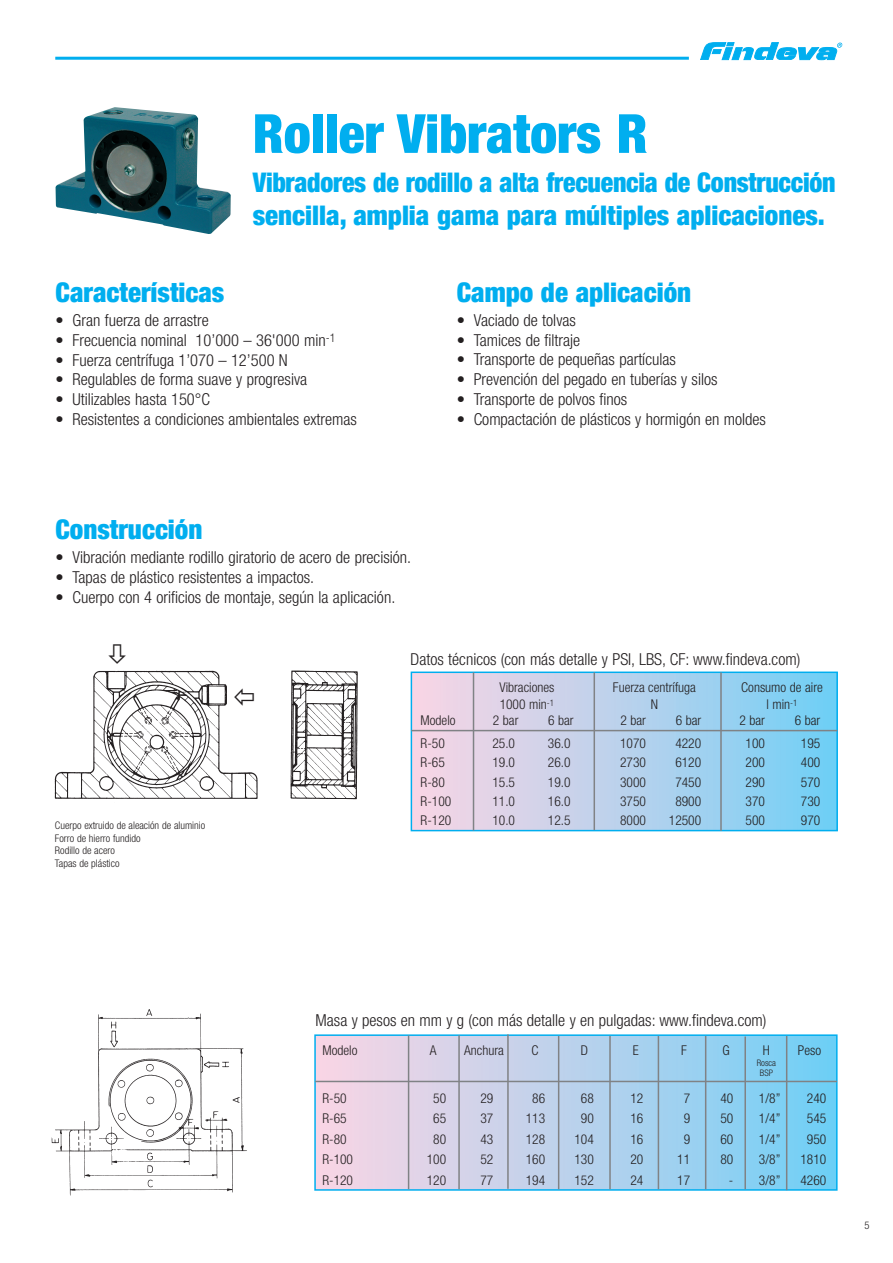
<style>
.page{position:relative;width:893px;height:1263px;background:#fff}
.page>*{position:absolute;margin:0;border:0;box-sizing:border-box;transform-origin:0 0}
.t1{font:900 condensed 54px "Helvetica Neue";color:#00aeef}
.t2{font:900 condensed 27px/32.4px "Helvetica Neue";color:#00aeef;scale:.96 1}
.t3{font:900 condensed 27px "Helvetica Neue";color:#00aeef}
.t4{font:300 condensed 16.5px "Helvetica Neue";color:#231f20}
.t5{font:300 condensed 13.5px "Helvetica Neue";color:#231f20}
.t6{font:300 condensed 10.5px/12.6px "Helvetica Neue";color:#231f20}
.t7{font:300 condensed 9px/10.5px "Helvetica Neue";color:#231f20;text-align:center}
</style>
<div class="page">
<hr style="left:55px;top:57px;width:634px;height:3px;background:#00aeef">
<svg style="left:701px;top:43px;width:141px;height:17px"></svg>
<img style="left:56px;top:107px;width:175px;height:127px">
<img style="left:52px;top:1009px;width:195px;height:187px">
<div style="left:411px;top:672px;width:426px;height:159px;background:linear-gradient(to right,#fcd4e4,#72cff5)"></div>
<div style="left:411px;top:671px;width:427px;height:160px;border:2px solid #00aeef"></div>
<hr style="left:411px;top:730px;width:426px;height:1px;background:#808285">
<hr style="left:473px;top:672px;width:1px;height:158px;background:#808285">
<hr style="left:594px;top:672px;width:1px;height:158px;background:#808285">
<hr style="left:720px;top:672px;width:2px;height:159px;background:#808285">
<div style="left:315px;top:1035px;width:522px;height:155px;background:linear-gradient(to right,#fcd4e4,#72cef4)"></div>
<div style="left:314px;top:1034px;width:524px;height:157px;border:2px solid #00aeef"></div>
<hr style="left:315px;top:1081px;width:522px;height:1px;background:#808285">
<hr style="left:408px;top:1035px;width:1px;height:154px;background:#808285">
<hr style="left:458px;top:1035px;width:2px;height:154px;background:#808285">
<hr style="left:507px;top:1034px;width:2px;height:155px;background:#808285">
<hr style="left:558px;top:1036px;width:1px;height:153px;background:#808285">
<hr style="left:609px;top:1036px;width:2px;height:153px;background:#808285">
<hr style="left:658px;top:1036px;width:1px;height:153px;background:#808285">
<hr style="left:705px;top:1036px;width:1px;height:153px;background:#808285">
<hr style="left:786px;top:1036px;width:1px;height:154px;background:#808285">
<hr style="left:744px;top:1036px;width:2px;height:153px;background:#808285">
<img style="left:54px;top:670px;width:304px;height:130px">
<svg style="left:234px;top:688px;width:20px;height:17px"></svg>
<h1 class="t1" style="left:253px;top:100px;width:396px">Roller Vibrators R</h1>
<h2 class="t2" style="left:253px;top:166px;width:609px">Vibradores de rodillo a alta frecuencia de Construcción sencilla, amplia gama para múltiples aplicaciones.</h2>
<h2 class="t3" style="left:56px;top:276px;width:170px">Características</h2>
<p class="t4" style="left:56px;top:311px;width:155px">• Gran fuerza de arrastre</p>
<p class="t4" style="left:56px;top:330px;width:281px">• Frecuencia nominal 10’000 – 36'000 min<sup>-1</sup></p>
<p class="t4" style="left:56px;top:350px;width:234px">• Fuerza centrífuga 1’070 – 12’500 N</p>
<p class="t4" style="left:56px;top:370px;width:253px">• Regulables de forma suave y progresiva</p>
<p class="t4" style="left:56px;top:390px;width:156px">• Utilizables hasta 150°C</p>
<p class="t4" style="left:56px;top:410px;width:303px">• Resistentes a condiciones ambientales extremas</p>
<h2 class="t3" style="left:55px;top:513px;width:149px">Construcción</h2>
<p class="t4" style="left:55px;top:548px;width:357px">• Vibración mediante rodillo giratorio de acero de precisión.</p>
<p class="t4" style="left:55px;top:567px;width:260px">• Tapas de plástico resistentes a impactos.</p>
<p class="t4" style="left:55px;top:587px;width:341px">• Cuerpo con 4 orificios de montaje, según la aplicación.</p>
<h2 class="t3" style="left:457px;top:276px;width:236px">Campo de aplicación</h2>
<p class="t4" style="left:457px;top:311px;width:121px">• Vaciado de tolvas</p>
<p class="t4" style="left:457px;top:330px;width:125px">• Tamices de filtraje</p>
<p class="t4" style="left:457px;top:350px;width:221px">• Transporte de pequeñas partículas</p>
<p class="t4" style="left:457px;top:370px;width:262px">• Prevención del pegado en tuberías y silos</p>
<p class="t4" style="left:457px;top:390px;width:172px">• Transporte de polvos finos</p>
<p class="t4" style="left:457px;top:410px;width:311px">• Compactación de plásticos y hormigón en moldes</p>
<p class="t4" style="left:411px;top:649px;width:391px">Datos técnicos (con más detalle y PSI, LBS, CF: www.findeva.com)</p>
<p class="t6" style="left:55px;top:819px;width:152px">Cuerpo extruido de aleación de aluminio<br>Forro de hierro fundido<br>Rodillo de acero<br>Tapas de plástico</p>
<p class="t5" style="left:499px;top:680px;width:56px">Vibraciones</p>
<p class="t5" style="left:613px;top:680px;width:85px">Fuerza centrífuga</p>
<p class="t5" style="left:741px;top:680px;width:83px">Consumo de aire</p>
<p class="t5" style="left:500px;top:696px;width:56px">1000 min<sup>-1</sup></p>
<p class="t5" style="left:651px;top:696px;width:9px">N</p>
<p class="t5" style="left:766px;top:696px;width:33px">l min<sup>-1</sup></p>
<p class="t5" style="left:421px;top:712px;width:36px">Modelo</p>
<p class="t5" style="left:493px;top:712px;width:27px">2 bar</p>
<p class="t5" style="left:548px;top:712px;width:27px">6 bar</p>
<p class="t5" style="left:620px;top:712px;width:27px">2 bar</p>
<p class="t5" style="left:676px;top:712px;width:27px">6 bar</p>
<p class="t5" style="left:739px;top:712px;width:27px">2 bar</p>
<p class="t5" style="left:795px;top:712px;width:27px">6 bar</p>
<p class="t5" style="left:421px;top:736px;width:26px">R-50</p>
<p class="t5" style="left:492px;top:736px;width:24px">25.0</p>
<p class="t5" style="left:548px;top:736px;width:24px">36.0</p>
<p class="t5" style="left:620px;top:736px;width:27px">1070</p>
<p class="t5" style="left:675px;top:736px;width:27px">4220</p>
<p class="t5" style="left:746px;top:736px;width:21px">100</p>
<p class="t5" style="left:801px;top:736px;width:21px">195</p>
<p class="t5" style="left:421px;top:755px;width:26px">R-65</p>
<p class="t5" style="left:492px;top:755px;width:24px">19.0</p>
<p class="t5" style="left:548px;top:755px;width:24px">26.0</p>
<p class="t5" style="left:620px;top:755px;width:27px">2730</p>
<p class="t5" style="left:675px;top:755px;width:27px">6120</p>
<p class="t5" style="left:746px;top:755px;width:21px">200</p>
<p class="t5" style="left:801px;top:755px;width:21px">400</p>
<p class="t5" style="left:421px;top:774px;width:26px">R-80</p>
<p class="t5" style="left:492px;top:774px;width:24px">15.5</p>
<p class="t5" style="left:548px;top:774px;width:24px">19.0</p>
<p class="t5" style="left:620px;top:774px;width:27px">3000</p>
<p class="t5" style="left:675px;top:774px;width:27px">7450</p>
<p class="t5" style="left:746px;top:774px;width:21px">290</p>
<p class="t5" style="left:801px;top:774px;width:21px">570</p>
<p class="t5" style="left:421px;top:793px;width:32px">R-100</p>
<p class="t5" style="left:492px;top:793px;width:24px">11.0</p>
<p class="t5" style="left:548px;top:793px;width:24px">16.0</p>
<p class="t5" style="left:620px;top:793px;width:27px">3750</p>
<p class="t5" style="left:675px;top:793px;width:27px">8900</p>
<p class="t5" style="left:746px;top:793px;width:21px">370</p>
<p class="t5" style="left:801px;top:793px;width:21px">730</p>
<p class="t5" style="left:421px;top:813px;width:32px">R-120</p>
<p class="t5" style="left:492px;top:813px;width:24px">10.0</p>
<p class="t5" style="left:548px;top:813px;width:24px">12.5</p>
<p class="t5" style="left:620px;top:813px;width:27px">8000</p>
<p class="t5" style="left:669px;top:813px;width:34px">12500</p>
<p class="t5" style="left:746px;top:813px;width:21px">500</p>
<p class="t5" style="left:801px;top:813px;width:21px">970</p>
<p class="t4" style="left:316px;top:1011px;width:452px">Masa y pesos en mm y g (con más detalle y en pulgadas: www.findeva.com)</p>
<p class="t5" style="left:322px;top:1043px;width:36px">Modelo</p>
<p class="t5" style="left:430px;top:1043px;width:8px">A</p>
<p class="t5" style="left:464px;top:1043px;width:41px">Anchura</p>
<p class="t5" style="left:531px;top:1043px;width:9px">C</p>
<p class="t5" style="left:581px;top:1043px;width:9px">D</p>
<p class="t5" style="left:633px;top:1043px;width:7px">E</p>
<p class="t5" style="left:681px;top:1043px;width:7px">F</p>
<p class="t5" style="left:722px;top:1043px;width:9px">G</p>
<p class="t5" style="left:763px;top:1043px;width:9px">H</p>
<p class="t5" style="left:798px;top:1043px;width:25px">Peso</p>
<p class="t7" style="left:757px;top:1057px;width:21px">Rosca<br>BSP</p>
<p class="t5" style="left:322px;top:1090px;width:26px">R-50</p>
<p class="t5" style="left:433px;top:1090px;width:14px">50</p>
<p class="t5" style="left:480px;top:1090px;width:14px">29</p>
<p class="t5" style="left:532px;top:1090px;width:14px">86</p>
<p class="t5" style="left:581px;top:1090px;width:14px">68</p>
<p class="t5" style="left:630px;top:1090px;width:14px">12</p>
<p class="t5" style="left:684px;top:1090px;width:8px">7</p>
<p class="t5" style="left:720px;top:1090px;width:14px">40</p>
<p class="t5" style="left:759px;top:1090px;width:23px">1/8”</p>
<p class="t5" style="left:807px;top:1090px;width:21px">240</p>
<p class="t5" style="left:322px;top:1111px;width:26px">R-65</p>
<p class="t5" style="left:433px;top:1111px;width:14px">65</p>
<p class="t5" style="left:480px;top:1111px;width:14px">37</p>
<p class="t5" style="left:526px;top:1111px;width:21px">113</p>
<p class="t5" style="left:581px;top:1111px;width:14px">90</p>
<p class="t5" style="left:630px;top:1111px;width:14px">16</p>
<p class="t5" style="left:684px;top:1111px;width:8px">9</p>
<p class="t5" style="left:720px;top:1111px;width:14px">50</p>
<p class="t5" style="left:759px;top:1111px;width:23px">1/4”</p>
<p class="t5" style="left:807px;top:1111px;width:21px">545</p>
<p class="t5" style="left:322px;top:1131px;width:26px">R-80</p>
<p class="t5" style="left:433px;top:1131px;width:14px">80</p>
<p class="t5" style="left:480px;top:1131px;width:14px">43</p>
<p class="t5" style="left:526px;top:1131px;width:21px">128</p>
<p class="t5" style="left:574px;top:1131px;width:21px">104</p>
<p class="t5" style="left:630px;top:1131px;width:14px">16</p>
<p class="t5" style="left:684px;top:1131px;width:8px">9</p>
<p class="t5" style="left:720px;top:1131px;width:14px">60</p>
<p class="t5" style="left:759px;top:1131px;width:23px">1/4”</p>
<p class="t5" style="left:807px;top:1131px;width:21px">950</p>
<p class="t5" style="left:322px;top:1152px;width:32px">R-100</p>
<p class="t5" style="left:427px;top:1152px;width:21px">100</p>
<p class="t5" style="left:480px;top:1152px;width:14px">52</p>
<p class="t5" style="left:526px;top:1152px;width:21px">160</p>
<p class="t5" style="left:574px;top:1152px;width:21px">130</p>
<p class="t5" style="left:630px;top:1152px;width:14px">20</p>
<p class="t5" style="left:677px;top:1152px;width:14px">11</p>
<p class="t5" style="left:720px;top:1152px;width:14px">80</p>
<p class="t5" style="left:759px;top:1152px;width:23px">3/8”</p>
<p class="t5" style="left:800px;top:1152px;width:27px">1810</p>
<p class="t5" style="left:322px;top:1172px;width:32px">R-120</p>
<p class="t5" style="left:427px;top:1172px;width:21px">120</p>
<p class="t5" style="left:480px;top:1172px;width:14px">77</p>
<p class="t5" style="left:526px;top:1172px;width:21px">194</p>
<p class="t5" style="left:574px;top:1172px;width:21px">152</p>
<p class="t5" style="left:630px;top:1172px;width:14px">24</p>
<p class="t5" style="left:677px;top:1172px;width:14px">17</p>
<p class="t5" style="left:729px;top:1172px;width:53px">- 3/8”</p>
<p class="t5" style="left:800px;top:1172px;width:27px">4260</p>
<p class="t6" style="left:864px;top:1219px;width:7px">5</p>
</div>
